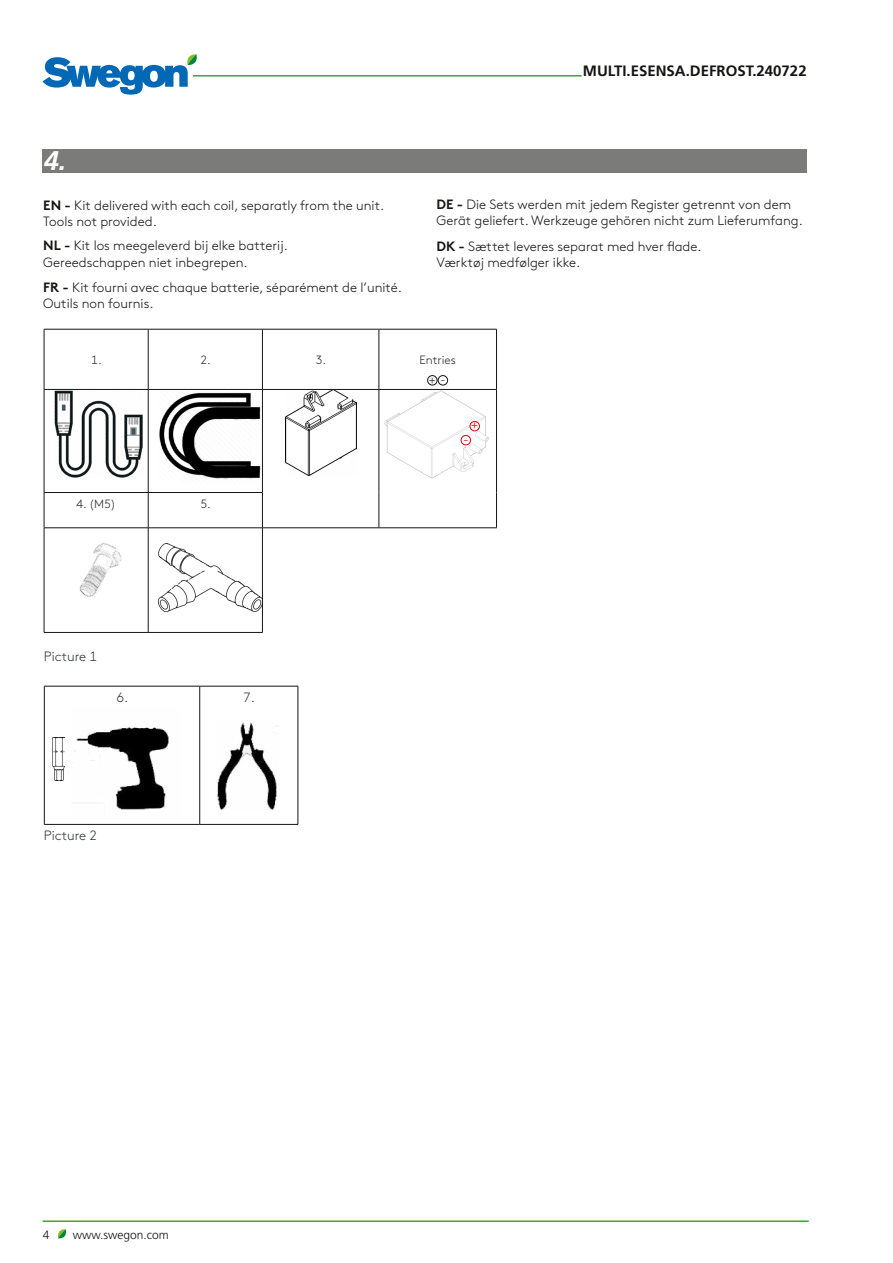
<style>
.page{position:relative;width:893px;height:1263px;background:#fff}
.page>*{position:absolute;margin:0;border:0;box-sizing:border-box;transform-origin:0 0}
.t1{font:italic 700 27px "Frutiger LT Pro";color:#fff}
.t2{font:700 15px "Frutiger LT Pro";color:#161514}
.t3{font:300 13.5px/16.2px "Swegon Brown";color:#161514}
.t4{font:300 13.5px "Swegon Brown";color:#333638}
.t5{font:300 13.5px "Swegon Brown";color:#dd000b}
.t6{font:300 12px "Swegon Brown";color:#292928}
.t7{font:300 12px "Frutiger LT Pro";color:#161514}
.s1{font-weight:700}
</style>
<div class="page">
<svg style="left:43px;top:54px;width:154px;height:41px"></svg>
<hr style="left:193px;top:75px;width:389px;height:2px;background:#37aa32">
<svg style="left:57px;top:1229px;width:9px;height:10px"></svg>
<img style="left:55px;top:391px;width:87px;height:87px">
<img style="left:158px;top:388px;width:94px;height:82px">
<img style="left:181px;top:403px;width:80px;height:77px">
<img style="left:286px;top:390px;width:70px;height:85px">
<img style="left:79px;top:543px;width:43px;height:54px">
<img style="left:380px;top:388px;width:115px;height:91px">
<div style="left:470px;top:421px;width:10px;height:10px;border:1px solid #dd000b;border-radius:50%"></div>
<div style="left:461px;top:435px;width:10px;height:10px;border:1px solid #dd000b;border-radius:50%"></div>
<img style="left:158px;top:543px;width:104px;height:68px">
<img style="left:76px;top:727px;width:93px;height:83px">
<img style="left:52px;top:737px;width:13px;height:43px">
<img style="left:216px;top:722px;width:62px;height:88px">
<div style="left:438px;top:375px;width:10px;height:10px;border:1px solid #161514;border-radius:50%"></div>
<div style="left:427px;top:375px;width:10px;height:10px;border:1px solid #161514;border-radius:50%"></div>
<div style="left:43px;top:149px;width:764px;height:24px;background:#7b7b7a"></div>
<hr style="left:43px;top:1220px;width:766px;height:2px;background:#37aa32">
<hr style="left:199px;top:686px;width:1px;height:138px;background:#161514">
<hr style="left:44px;top:686px;width:156px;height:1px;background:#161514">
<hr style="left:44px;top:686px;width:1px;height:138px;background:#161514">
<hr style="left:200px;top:686px;width:98px;height:1px;background:#161514">
<hr style="left:298px;top:686px;width:1px;height:138px;background:#161514">
<hr style="left:44px;top:824px;width:156px;height:1px;background:#161514">
<hr style="left:200px;top:824px;width:98px;height:1px;background:#161514">
<hr style="left:44px;top:329px;width:104px;height:1px;background:#161514">
<hr style="left:44px;top:329px;width:1px;height:60px;background:#161514">
<hr style="left:148px;top:329px;width:114px;height:1px;background:#161514">
<hr style="left:148px;top:329px;width:1px;height:60px;background:#161514">
<hr style="left:262px;top:329px;width:117px;height:1px;background:#161514">
<hr style="left:262px;top:329px;width:1px;height:60px;background:#161514">
<hr style="left:379px;top:329px;width:118px;height:1px;background:#161514">
<hr style="left:379px;top:329px;width:1px;height:60px;background:#161514">
<hr style="left:496px;top:329px;width:1px;height:60px;background:#161514">
<hr style="left:44px;top:389px;width:104px;height:1px;background:#161514">
<hr style="left:44px;top:390px;width:1px;height:102px;background:#161514">
<hr style="left:148px;top:389px;width:114px;height:1px;background:#161514">
<hr style="left:148px;top:390px;width:1px;height:102px;background:#161514">
<hr style="left:262px;top:389px;width:117px;height:1px;background:#161514">
<hr style="left:262px;top:390px;width:1px;height:102px;background:#161514">
<hr style="left:379px;top:389px;width:118px;height:1px;background:#161514">
<hr style="left:379px;top:390px;width:1px;height:102px;background:#161514">
<hr style="left:496px;top:390px;width:1px;height:102px;background:#161514">
<hr style="left:379px;top:492px;width:1px;height:36px;background:#161514">
<hr style="left:496px;top:492px;width:1px;height:36px;background:#161514">
<hr style="left:44px;top:492px;width:104px;height:1px;background:#161514">
<hr style="left:44px;top:493px;width:1px;height:35px;background:#161514">
<hr style="left:148px;top:492px;width:115px;height:1px;background:#161514">
<hr style="left:148px;top:493px;width:1px;height:35px;background:#161514">
<hr style="left:262px;top:493px;width:1px;height:35px;background:#161514">
<hr style="left:44px;top:527px;width:104px;height:1px;background:#161514">
<hr style="left:44px;top:528px;width:1px;height:104px;background:#161514">
<hr style="left:148px;top:527px;width:114px;height:1px;background:#161514">
<hr style="left:148px;top:528px;width:1px;height:104px;background:#161514">
<hr style="left:262px;top:527px;width:117px;height:1px;background:#161514">
<hr style="left:379px;top:527px;width:118px;height:1px;background:#161514">
<hr style="left:44px;top:632px;width:104px;height:1px;background:#161514">
<hr style="left:148px;top:632px;width:115px;height:1px;background:#161514">
<hr style="left:262px;top:528px;width:1px;height:104px;background:#161514">
<h1 class="t1" style="left:44px;top:145px;width:24px">4.</h1>
<p class="t3" style="left:43px;top:196px;width:342px"><span class="s1">EN -</span> Kit delivered with each coil, separatly from the unit.<br>Tools not provided.</p>
<p class="t3" style="left:43px;top:237px;width:246px"><span class="s1">NL -</span> Kit los meegeleverd bij elke batterij.<br>Gereedschappen niet inbegrepen.</p>
<p class="t3" style="left:43px;top:278px;width:360px"><span class="s1">FR -</span> Kit fourni avec chaque batterie, séparément de l’unité.<br>Outils non fournis.</p>
<p class="t2" style="left:583px;top:62px;width:225px">MULTI.ESENSA.DEFROST.240722</p>
<p class="t3" style="left:437px;top:195px;width:368px"><span class="s1">DE -</span> Die Sets werden mit jedem Register getrennt von dem<br>Gerät geliefert. Werkzeuge gehören nicht zum Lieferumfang.</p>
<p class="t3" style="left:437px;top:237px;width:266px"><span class="s1">DK -</span> Sættet leveres separat med hver flade.<br>Værktøj medfølger ikke.</p>
<p class="t6" style="left:91px;top:351px;width:12px">1.</p>
<p class="t6" style="left:200px;top:351px;width:12px">2.</p>
<p class="t6" style="left:316px;top:351px;width:12px">3.</p>
<p class="t6" style="left:420px;top:351px;width:38px">Entries</p>
<p class="t6" style="left:76px;top:494px;width:41px">4. (M5)</p>
<p class="t6" style="left:200px;top:494px;width:12px">5.</p>
<p class="t4" style="left:44px;top:646px;width:55px">Picture 1</p>
<p class="t4" style="left:116px;top:688px;width:13px">6.</p>
<p class="t4" style="left:243px;top:688px;width:13px">7.</p>
<p class="t4" style="left:44px;top:825px;width:55px">Picture 2</p>
<p class="t7" style="left:43px;top:1227px;width:8px">4</p>
<p class="t7" style="left:73px;top:1227px;width:98px">www.swegon.com</p>
<p class="t4" style="left:428px;top:369px;width:19px">+ -</p>
<p class="t5" style="left:471px;top:415px;width:9px">+</p>
<p class="t5" style="left:463px;top:429px;width:7px">-</p>
</div>
